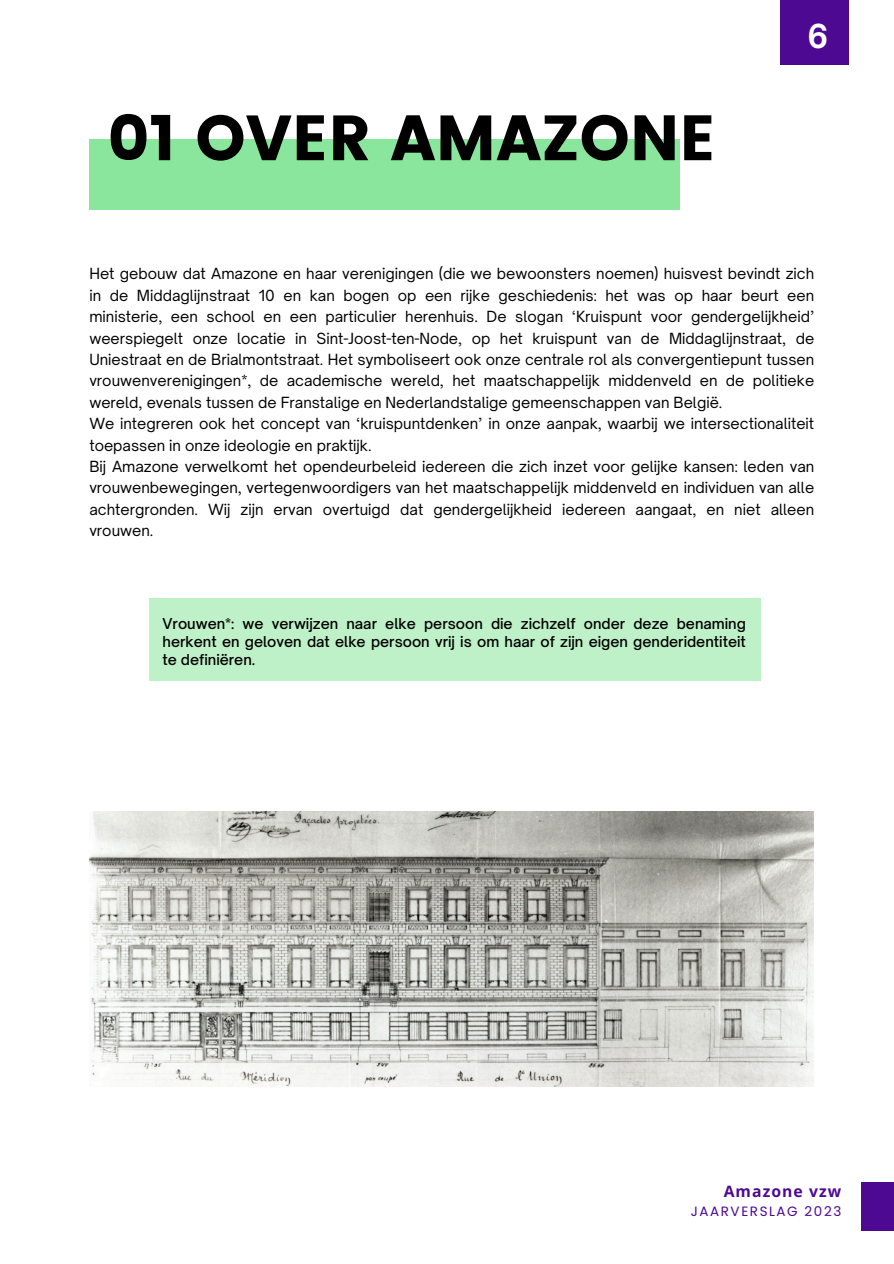
<style>
.page{position:relative;width:894px;height:1264px;background:#fff}
.page>*{position:absolute;margin:0;border:0;box-sizing:border-box;transform-origin:0 0}
.t1{font:63.75px "Poppins";color:#000}
.t2{font:700 31.5px "Open Sauce One";color:#fff}
.t3{font:700 15.75px "Open Sans";letter-spacing:.07em;color:#4d0992}
.t4{font:14.7px/21.3px "Open Sauce One";color:#000}
.t5{font:500 14.4px/18px "Open Sauce One";color:#000;text-align:justify}
.t6{font:13.5px "Poppins";letter-spacing:.12em;color:#4d0992}
</style>
<div class="page">
<div style="left:861px;top:1182px;width:32px;height:48px;background:#4d0992"></div>
<div style="left:89px;top:139px;width:591px;height:71px;background:#8ae69c"></div>
<img style="left:89px;top:811px;width:724px;height:275px">
<div style="left:780px;top:0;width:68px;height:65px;background:#4d0992"></div>
<div style="left:149px;top:598px;width:611px;height:82px;background:#bef1c8"></div>
<p class="t1" style="left:108px;top:101px;width:609px">01 OVER AMAZONE</p>
<h2 class="t2" style="left:807px;top:17px;width:22px">6</h2>
<p class="t4" style="left:89px;top:263px;width:726px">Het gebouw dat Amazone en haar verenigingen (die we bewoonsters noemen) huisvest bevindt zich in de Middaglijnstraat 10 en kan bogen op een rijke geschiedenis: het was op haar beurt een ministerie, een school en een particulier herenhuis. De slogan ‘Kruispunt voor gendergelijkheid’ weerspiegelt onze locatie in Sint-Joost-ten-Node, op het kruispunt van de Middaglijnstraat, de Uniestraat en de Brialmontstraat. Het symboliseert ook onze centrale rol als convergentiepunt tussen vrouwenverenigingen*, de academische wereld, het maatschappelijk middenveld en de politieke wereld, evenals tussen de Franstalige en Nederlandstalige gemeenschappen van België.<br>We integreren ook het concept van ‘kruispuntdenken’ in onze aanpak, waarbij we intersectionaliteit toepassen in onze ideologie en praktijk.<br>Bij Amazone verwelkomt het opendeurbeleid iedereen die zich inzet voor gelijke kansen: leden van vrouwenbewegingen, vertegenwoordigers van het maatschappelijk middenveld en individuen van alle achtergronden. Wij zijn ervan overtuigd dat gendergelijkheid iedereen aangaat, en niet alleen vrouwen.</p>
<p class="t5" style="left:162px;top:614px;width:584px">Vrouwen*: we verwijzen naar elke persoon die zichzelf onder deze benaming herkent en geloven dat elke persoon vrij is om haar of zijn eigen genderidentiteit te definiëren.</p>
<p class="t3" style="left:723px;top:1179px;width:119px">Amazone vzw</p>
<p class="t6" style="left:690px;top:1201px;width:152px">JAARVERSLAG 2023</p>
</div>
